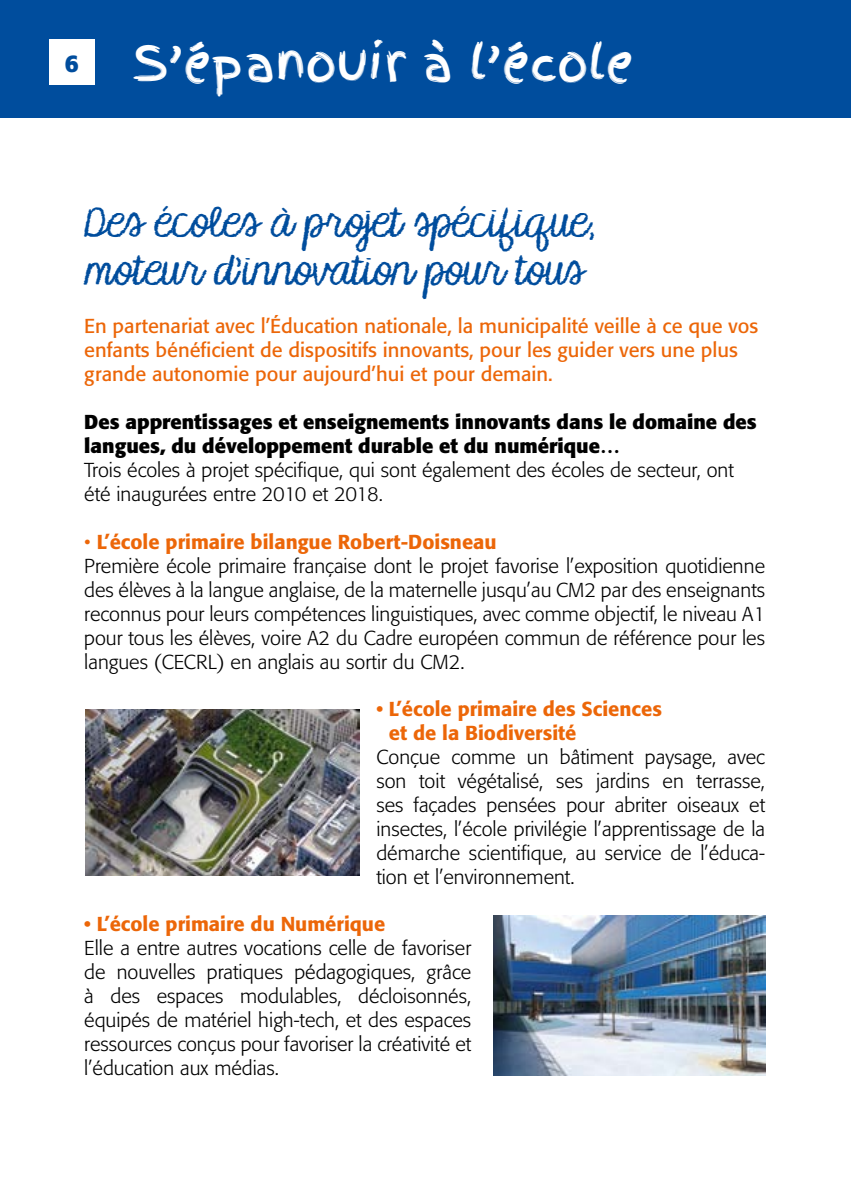
<style>
.page{position:relative;width:851px;height:1191px;background:#fff}
.page>*{position:absolute;margin:0;border:0;box-sizing:border-box;transform-origin:0 0}
.t1{font:48.4px "Finger Paint";color:#fff}
.t2{font:40px/48px "KG Makes You Stronger";color:#004d9d}
.t3{font:300 20px/24px "Formata";color:#000}
.t4{font:20px/24px "Formata";color:#ec6608}
.t5{font:700 20px/24px "Formata";color:#000}
.t6{font:500 20px/24px "Formata";color:#ec6608}
.s1{color:#ec6608}
.s2{font-weight:500;color:#ec6608}
</style>
<div class="page">
<div style="left:0;top:0;width:850px;height:117px;background:#004d9d"></div>
<div style="left:49px;top:40px;width:45px;height:45px;background:#fff"></div>
<img style="left:85px;top:710px;width:274px;height:165px">
<img style="left:494px;top:916px;width:271px;height:159px">
<h1 class="t1" style="left:65px;top:28px;width:569px"><sup>6</sup> S’épanouir à l’école</h1>
<h2 class="t2" style="left:84px;top:201px;width:512px">Des écoles à projet spécifique, moteur d’innovation pour tous</h2>
<p class="t4" style="left:84px;top:314px;width:675px">En partenariat avec l’Éducation nationale, la municipalité veille à ce que vos enfants bénéficient de dispositifs innovants, pour les guider vers une plus grande autonomie pour aujourd’hui et pour demain.</p>
<p class="t5" style="left:84px;top:410px;width:674px">Des apprentissages et enseignements innovants dans le domaine des langues, du développement durable et du numérique…</p>
<p class="t3" style="left:84px;top:458px;width:651px">Trois écoles à projet spécifique, qui sont également des écoles de secteur, ont été inaugurées entre 2010 et 2018.</p>
<p class="t3" style="left:84px;top:530px;width:682px"><span class="s1">•</span> <span class="s2">L’école primaire bilangue Robert-Doisneau<br></span>Première école primaire française dont le projet favorise l’exposition quotidienne des élèves à la langue anglaise, de la maternelle jusqu’au CM2 par des enseignants reconnus pour leurs compétences linguistiques, avec comme objectif, le niveau A1 pour tous les élèves, voire A2 du Cadre européen commun de référence pour les langues (CECRL) en anglais au sortir du CM2.</p>
<p class="t6" style="left:389px;top:696px;width:274px;text-indent:-12px">• L’école primaire des Sciences et de la Biodiversité</p>
<p class="t3" style="left:376px;top:745px;width:390px;text-align:justify">Conçue comme un bâtiment paysage, avec son toit végétalisé, ses jardins en terrasse, ses façades pensées pour abriter oiseaux et insectes, l’école privilégie l’apprentissage de la démarche scientifique, au service de l’éduca&shy;tion et l’environnement.</p>
<p class="t6" style="left:84px;top:911px;width:302px">• L’école primaire du Numérique</p>
<p class="t3" style="left:84px;top:935px;width:388px;text-align:justify">Elle a entre autres vocations celle de favoriser de nouvelles pratiques pédagogiques, grâce à des espaces modulables, décloisonnés, équipés de matériel high-tech, et des espaces ressources conçus pour favoriser la créativité et l’éducation aux médias.</p>
</div>
